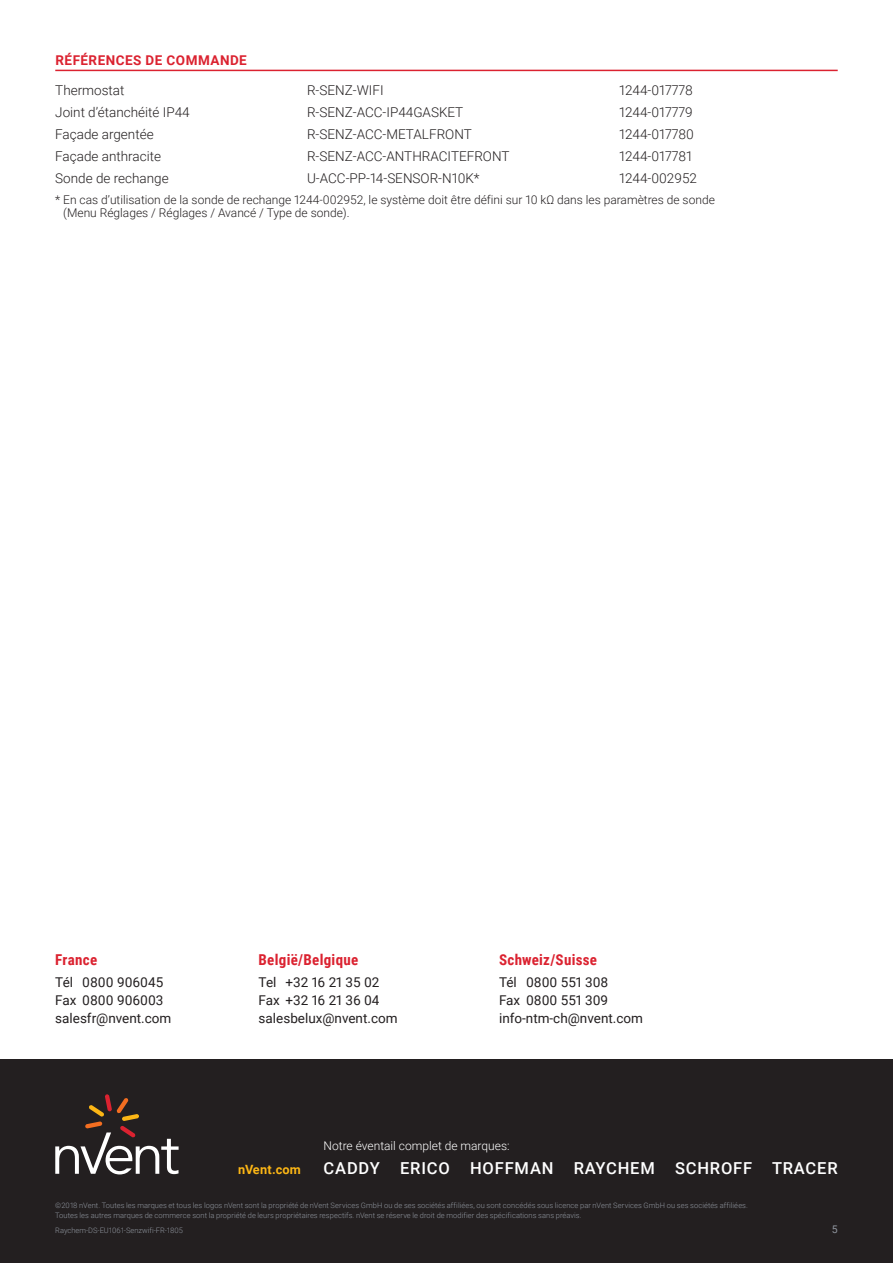
<style>
.page{position:relative;width:893px;height:1263px;background:#fff}
.page>*{position:absolute;margin:0;border:0;box-sizing:border-box;transform-origin:0 0}
.t1{font:500 16.5px "Roboto";letter-spacing:.05em;color:#fff}
.t2{font:700 15px "Roboto Condensed";letter-spacing:.02em;color:#db2230}
.t3{font:300 13.5px "Roboto";color:#231f20}
.t4{font:13.5px/18px "Roboto";color:#231f20}
.t5{font:700 13.5px "Roboto";letter-spacing:.035em;color:#db2230}
.t6{font:700 12.75px "Roboto";letter-spacing:.015em;color:#fcb615}
.t7{font:300 12px/13.5px "Roboto";color:#231f20}
.t8{font:300 12px "Roboto";color:#fff}
.t9{font:10.5px "Roboto";color:#8f959e}
.t10{font:300 7.5px/10.5px "Roboto";letter-spacing:.01em;color:#8f959e}
</style>
<div class="page">
<div style="left:0;top:1059px;width:893px;height:204px;background:#231f20"></div>
<svg style="left:55px;top:1094px;width:124px;height:80px"></svg>
<hr style="left:55px;top:70px;width:783px;height:1px;background:#db2230">
<h3 class="t5" style="left:56px;top:51px;width:193px">RÉFÉRENCES DE COMMANDE</h3>
<h3 class="t3" style="left:55px;top:80px;width:71px">Thermostat</h3>
<h3 class="t3" style="left:307px;top:80px;width:78px">R-SENZ-WIFI</h3>
<h3 class="t3" style="left:619px;top:80px;width:75px">1244-017778</h3>
<h3 class="t3" style="left:55px;top:103px;width:136px">Joint d’étanchéité IP44</h3>
<h3 class="t3" style="left:307px;top:103px;width:158px">R-SENZ-ACC-IP44GASKET</h3>
<h3 class="t3" style="left:619px;top:103px;width:75px">1244-017779</h3>
<h3 class="t3" style="left:55px;top:125px;width:100px">Façade argentée</h3>
<h3 class="t3" style="left:307px;top:125px;width:166px">R-SENZ-ACC-METALFRONT</h3>
<h3 class="t3" style="left:619px;top:125px;width:76px">1244-017780</h3>
<h3 class="t3" style="left:55px;top:147px;width:107px">Façade anthracite</h3>
<h3 class="t3" style="left:307px;top:147px;width:204px">R-SENZ-ACC-ANTHRACITEFRONT</h3>
<h3 class="t3" style="left:619px;top:147px;width:74px">1244-017781</h3>
<h3 class="t3" style="left:55px;top:169px;width:115px">Sonde de rechange</h3>
<h3 class="t3" style="left:307px;top:169px;width:174px">U-ACC-PP-14-SENSOR-N10K*</h3>
<h3 class="t3" style="left:619px;top:169px;width:79px">1244-002952</h3>
<h3 class="t7" style="left:63px;top:192px;width:653px;text-indent:-8px">* En cas d’utilisation de la sonde de rechange 1244-002952, le système doit être défini sur 10 kΩ dans les paramètres de sonde (Menu Réglages / Réglages / Avancé / Type de sonde).</h3>
<h2 class="t2" style="left:55px;top:949px;width:44px">France</h2>
<h3 class="t4" style="left:55px;top:973px;width:118px">Tél 0800 906045<br>Fax 0800 906003 salesfr@nvent.com</h3>
<h2 class="t2" style="left:259px;top:949px;width:101px">België/Belgique</h2>
<h3 class="t4" style="left:259px;top:973px;width:141px">Tel +32 16 21 35 02<br>Fax +32 16 21 36 04 salesbelux@nvent.com</h3>
<h2 class="t2" style="left:499px;top:949px;width:99px">Schweiz/Suisse</h2>
<h3 class="t4" style="left:499px;top:973px;width:145px">Tél 0800 551 308<br>Fax 0800 551 309 info-ntm-ch@nvent.com</h3>
<h3 class="t6" style="left:238px;top:1160px;width:64px">nVent.com</h3>
<h3 class="t8" style="left:324px;top:1137px;width:188px">Notre éventail complet de marques:</h3>
<h1 class="t1" style="left:324px;top:1156px;width:516px">CADDY ERICO HOFFMAN RAYCHEM SCHROFF TRACER</h1>
<p class="t10" style="left:55px;top:1200px;width:694px">©2018 nVent. Toutes les marques et tous les logos nVent sont la propriété de nVent Services GmbH ou de ses sociétés affiliées, ou sont concédés sous licence par nVent Services GmbH ou ses sociétés affiliées.<br>Toutes les autres marques de commerce sont la propriété de leurs propriétaires respectifs. nVent se réserve le droit de modifier des spécifications sans préavis.</p>
<p class="t10" style="left:55px;top:1225px;width:129px">Raychem-DS-EU1061-Senzwifi-FR-1805</p>
<h3 class="t9" style="left:832px;top:1222px;width:7px">5</h3>
</div>
